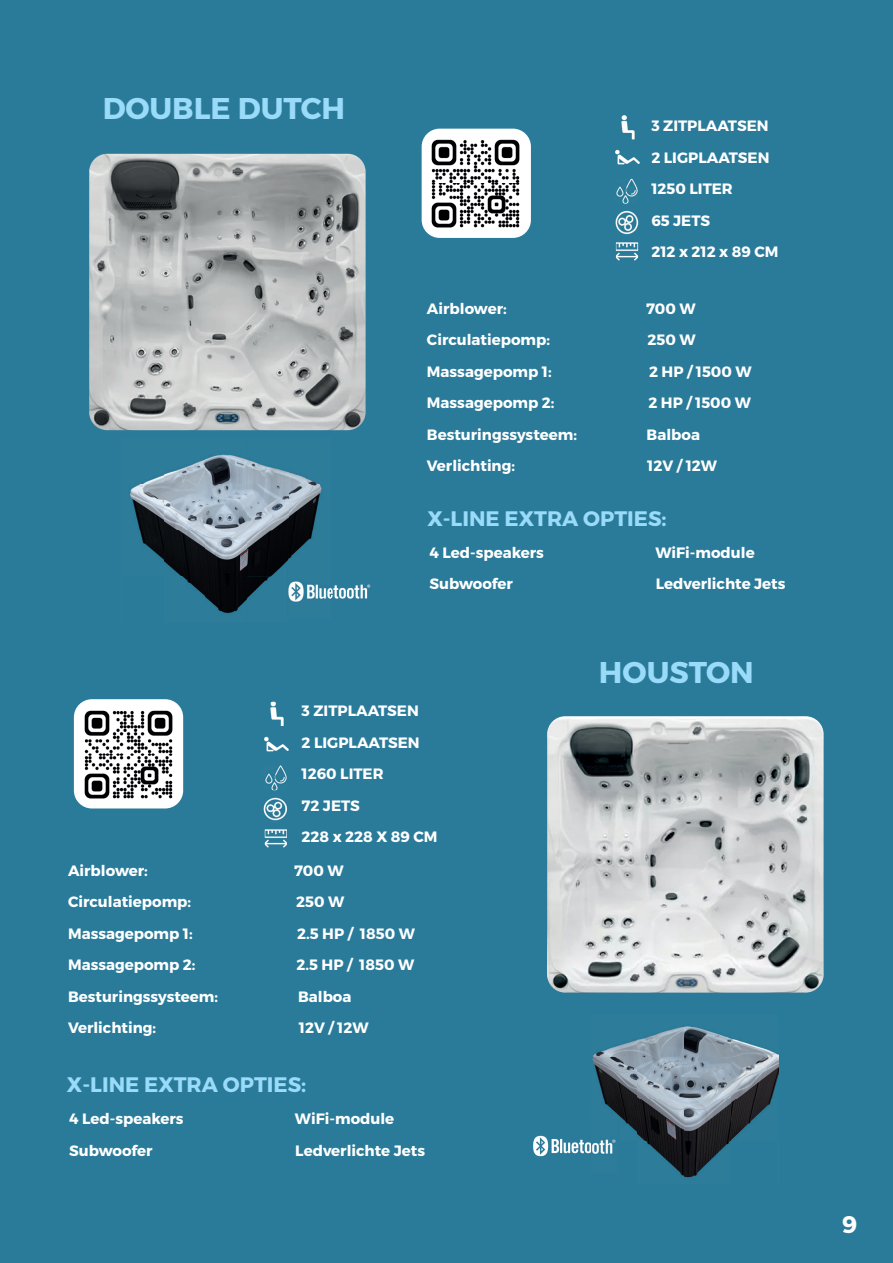
<style>
.page{position:relative;width:893px;height:1263px;background:#2a7b9a}
.page>*{position:absolute;margin:0;border:0;box-sizing:border-box;transform-origin:0 0}
.t1{font:700 30px "Montserrat";color:#99dbf8}
.t2{font:700 24px "Montserrat";color:#fff}
.t3{font:700 21px "Montserrat";color:#99dbf8}
.t4{font:700 15px/31.5px "Montserrat";color:#fff}
</style>
<div class="page">
<div style="left:74px;top:699px;width:109px;height:109px;background:#fff;border-radius:18px"></div>
<div style="left:422px;top:129px;width:109px;height:109px;background:#fff;border-radius:18px"></div>
<img style="left:89px;top:154px;width:277px;height:276px">
<img style="left:547px;top:716px;width:277px;height:277px">
<img style="left:84px;top:710px;width:89px;height:89px">
<img style="left:431px;top:139px;width:89px;height:89px">
<img style="left:270px;top:702px;width:14px;height:24px">
<img style="left:265px;top:765px;width:22px;height:25px">
<img style="left:262px;top:730px;width:28px;height:29px;border-radius:14px">
<img style="left:263px;top:797px;width:25px;height:24px">
<img style="left:265px;top:829px;width:22px;height:19px">
<img style="left:621px;top:115px;width:14px;height:24px">
<img style="left:616px;top:179px;width:22px;height:25px">
<img style="left:613px;top:144px;width:29px;height:29px;border-radius:14px">
<img style="left:613px;top:209px;width:28px;height:27px;border-radius:14px">
<img style="left:616px;top:242px;width:22px;height:19px">
<img style="left:330px;top:584px;width:41px;height:15px">
<img style="left:533px;top:1135px;width:58px;height:22px">
<img style="left:591px;top:1026px;width:188px;height:152px">
<img style="left:130px;top:454px;width:200px;height:159px">
<h1 class="t1" style="left:103px;top:90px;width:244px">DOUBLE DUTCH</h1>
<p class="t4" style="left:651px;top:110px;width:129px">3 ZITPLAATSEN<br>2 LIGPLAATSEN<br>1250 LITER<br>65 JETS<br>212 x 212 x 89 CM</p>
<p class="t4" style="left:427px;top:293px;width:81px">Airblower:</p>
<p class="t4" style="left:646px;top:293px;width:51px">700 W</p>
<p class="t4" style="left:427px;top:324px;width:125px">Circulatiepomp:</p>
<p class="t4" style="left:647px;top:324px;width:50px">250 W</p>
<p class="t4" style="left:427px;top:356px;width:126px">Massagepomp 1:</p>
<p class="t4" style="left:649px;top:356px;width:104px">2 HP / 1500 W</p>
<p class="t4" style="left:427px;top:387px;width:129px">Massagepomp 2:</p>
<p class="t4" style="left:648px;top:387px;width:104px">2 HP / 1500 W</p>
<p class="t4" style="left:427px;top:419px;width:152px">Besturingssysteem:</p>
<p class="t4" style="left:647px;top:419px;width:55px">Balboa</p>
<p class="t4" style="left:427px;top:450px;width:90px">Verlichting:</p>
<p class="t4" style="left:647px;top:450px;width:71px">12V / 12W</p>
<h3 class="t3" style="left:427px;top:505px;width:241px">X-LINE EXTRA OPTIES:</h3>
<p class="t4" style="left:429px;top:537px;width:116px">4 Led-speakers</p>
<p class="t4" style="left:655px;top:537px;width:101px">WiFi-module</p>
<p class="t4" style="left:429px;top:568px;width:85px">Subwoofer</p>
<p class="t4" style="left:656px;top:568px;width:131px">Ledverlichte Jets</p>
<h1 class="t1" style="left:599px;top:654px;width:156px">HOUSTON</h1>
<p class="t4" style="left:302px;top:695px;width:137px">3 ZITPLAATSEN<br>2 LIGPLAATSEN<br>1260 LITER<br>72 JETS<br>228 x 228 X 89 CM</p>
<p class="t4" style="left:68px;top:855px;width:81px">Airblower:</p>
<p class="t4" style="left:294px;top:855px;width:51px">700 W</p>
<p class="t4" style="left:68px;top:886px;width:125px">Circulatiepomp:</p>
<p class="t4" style="left:296px;top:886px;width:50px">250 W</p>
<p class="t4" style="left:68px;top:918px;width:126px">Massagepomp 1:</p>
<p class="t4" style="left:297px;top:918px;width:119px">2.5 HP / 1850 W</p>
<p class="t4" style="left:68px;top:949px;width:129px">Massagepomp 2:</p>
<p class="t4" style="left:296px;top:949px;width:119px">2.5 HP / 1850 W</p>
<p class="t4" style="left:68px;top:981px;width:152px">Besturingssysteem:</p>
<p class="t4" style="left:298px;top:981px;width:55px">Balboa</p>
<p class="t4" style="left:68px;top:1012px;width:90px">Verlichting:</p>
<p class="t4" style="left:299px;top:1012px;width:71px">12V / 12W</p>
<h3 class="t3" style="left:67px;top:1071px;width:241px">X-LINE EXTRA OPTIES:</h3>
<p class="t4" style="left:69px;top:1103px;width:116px">4 Led-speakers</p>
<p class="t4" style="left:295px;top:1103px;width:101px">WiFi-module</p>
<p class="t4" style="left:69px;top:1135px;width:85px">Subwoofer</p>
<p class="t4" style="left:295px;top:1135px;width:131px">Ledverlichte Jets</p>
<h2 class="t2" style="left:842px;top:1210px;width:17px">9</h2>
</div>
